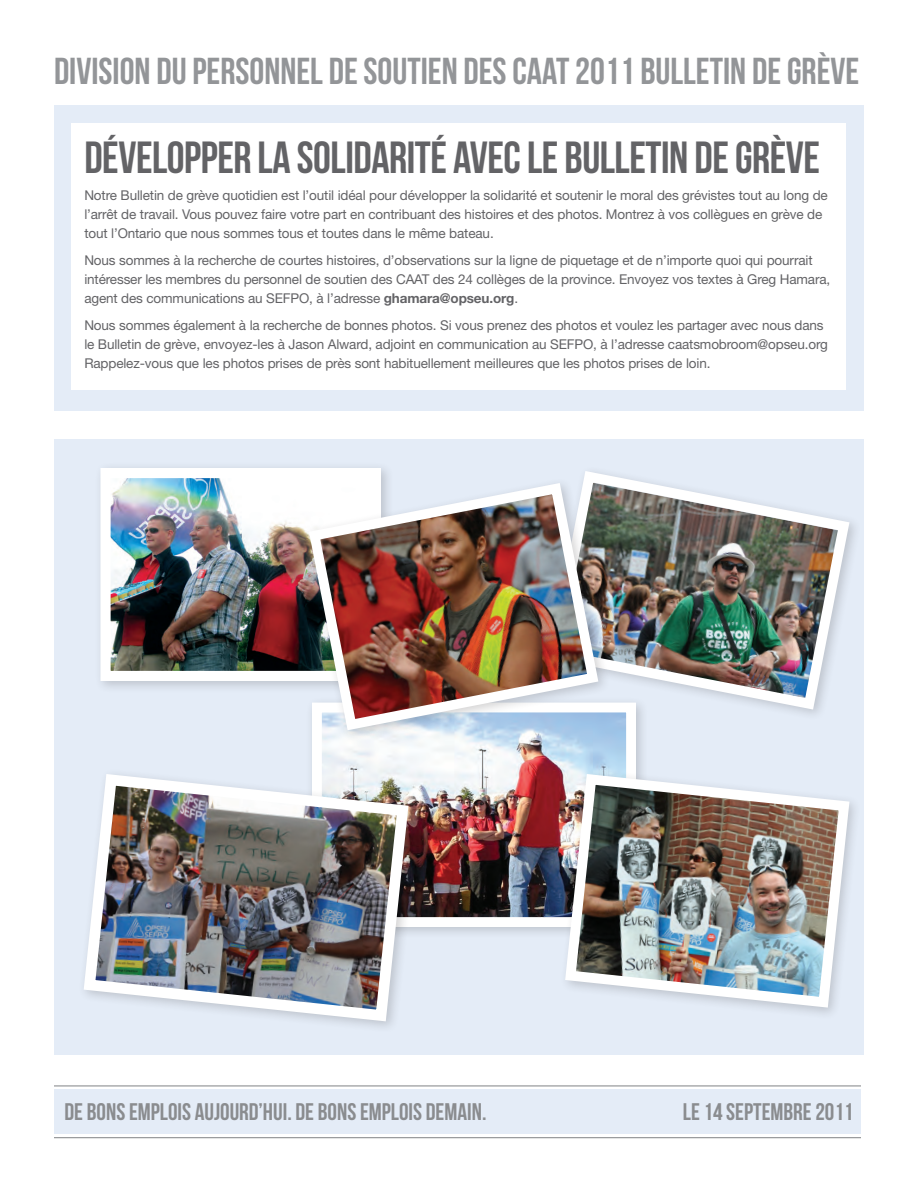
<style>
.page{position:relative;width:918px;height:1188px;background:#fff}
.page>*{position:absolute;margin:0;border:0;box-sizing:border-box;transform-origin:0 0}
.t1{font:45px "Bebas Neue";letter-spacing:-.01em;color:#636366}
.t2{font:37.5px "Bebas Neue";color:#939598}
.t3{font:24px "Bebas Neue";color:#8a8c8f}
.t4{font:13.5px/18.8px "Helvetica Neue LT Std";letter-spacing:-.01em;color:#636366}
.s1{font-weight:700}
</style>
<div class="page">
<div style="left:54px;top:439px;width:810px;height:615px;background:#e4ecf7"></div>
<div style="left:306px;top:696px;width:343px;height:244px;background:#231f20;opacity:.2"></div>
<img style="left:323px;top:721px;width:302px;height:195px">
<div style="left:312px;top:703px;width:324px;height:224px;border:10px solid #fff"></div>
<div style="left:77px;top:768px;width:343px;height:265px;background:#231f20;opacity:.2"></div>
<img style="left:78px;top:768px;width:336px;height:259px">
<div style="left:559px;top:768px;width:302px;height:251px;background:#e4ecf7"></div>
<img style="left:560px;top:769px;width:295px;height:244px">
<div style="left:543px;top:465px;width:318px;height:256px;background:#231f20;opacity:.2"></div>
<img style="left:543px;top:465px;width:312px;height:250px">
<div style="left:94px;top:462px;width:300px;height:232px;background:#231f20;opacity:.2"></div>
<img style="left:111px;top:479px;width:192px;height:191px">
<div style="left:100px;top:468px;width:281px;height:213px;border:10px solid #fff"></div>
<div style="left:303px;top:477px;width:306px;height:264px;background:#231f20;opacity:.2"></div>
<img style="left:303px;top:477px;width:301px;height:259px">
<div style="left:54px;top:1090px;width:807px;height:44px;background:#e4ecf7"></div>
<hr style="left:54px;top:1086px;width:807px;height:1px;background:#808285">
<hr style="left:54px;top:1137px;width:807px;height:1px;background:#808285">
<div style="left:54px;top:105px;width:810px;height:306px;background:#e4ecf7"></div>
<div style="left:71px;top:123px;width:775px;height:267px;background:#fff"></div>
<h2 class="t2" style="left:54px;top:50px;width:807px">DIVISION DU PERSONNEL DE SOUTIEN DES CAAT 2011 BULLETIN DE GRÈVE</h2>
<h1 class="t1" style="left:84px;top:133px;width:737px">DÉVELOPPER LA SOLIDARITÉ AVEC LE BULLETIN DE GRÈVE</h1>
<p class="t4" style="left:84px;top:186px;width:745px">Notre Bulletin de grève quotidien est l’outil idéal pour développer la solidarité et soutenir le moral des grévistes tout au long de l’arrêt de travail. Vous pouvez faire votre part en contribuant des histoires et des photos. Montrez à vos collègues en grève de tout l’Ontario que nous sommes tous et toutes dans le même bateau.</p>
<p class="t4" style="left:84px;top:251px;width:747px">Nous sommes à la recherche de courtes histoires, d’observations sur la ligne de piquetage et de n’importe quoi qui pourrait intéresser les membres du personnel de soutien des CAAT des 24 collèges de la province. Envoyez vos textes à Greg Hamara, agent des communications au SEFPO, à l’adresse <span class="s1">ghamara@opseu.org</span>.</p>
<p class="t4" style="left:84px;top:316px;width:745px">Nous sommes également à la recherche de bonnes photos. Si vous prenez des photos et voulez les partager avec nous dans le Bulletin de grève, envoyez-les à Jason Alward, adjoint en communication au SEFPO, à l’adresse caatsmobroom@opseu.org<br>Rappelez-vous que les photos prises de près sont habituellement meilleures que les photos prises de loin.</p>
<h3 class="t3" style="left:64px;top:1099px;width:423px">DE BONS EMPLOIS AUJOURD’HUI. DE BONS EMPLOIS DEMAIN.</h3>
<h3 class="t3" style="left:683px;top:1099px;width:172px">LE 14 SEPTEMBRE 2011</h3>
</div>
